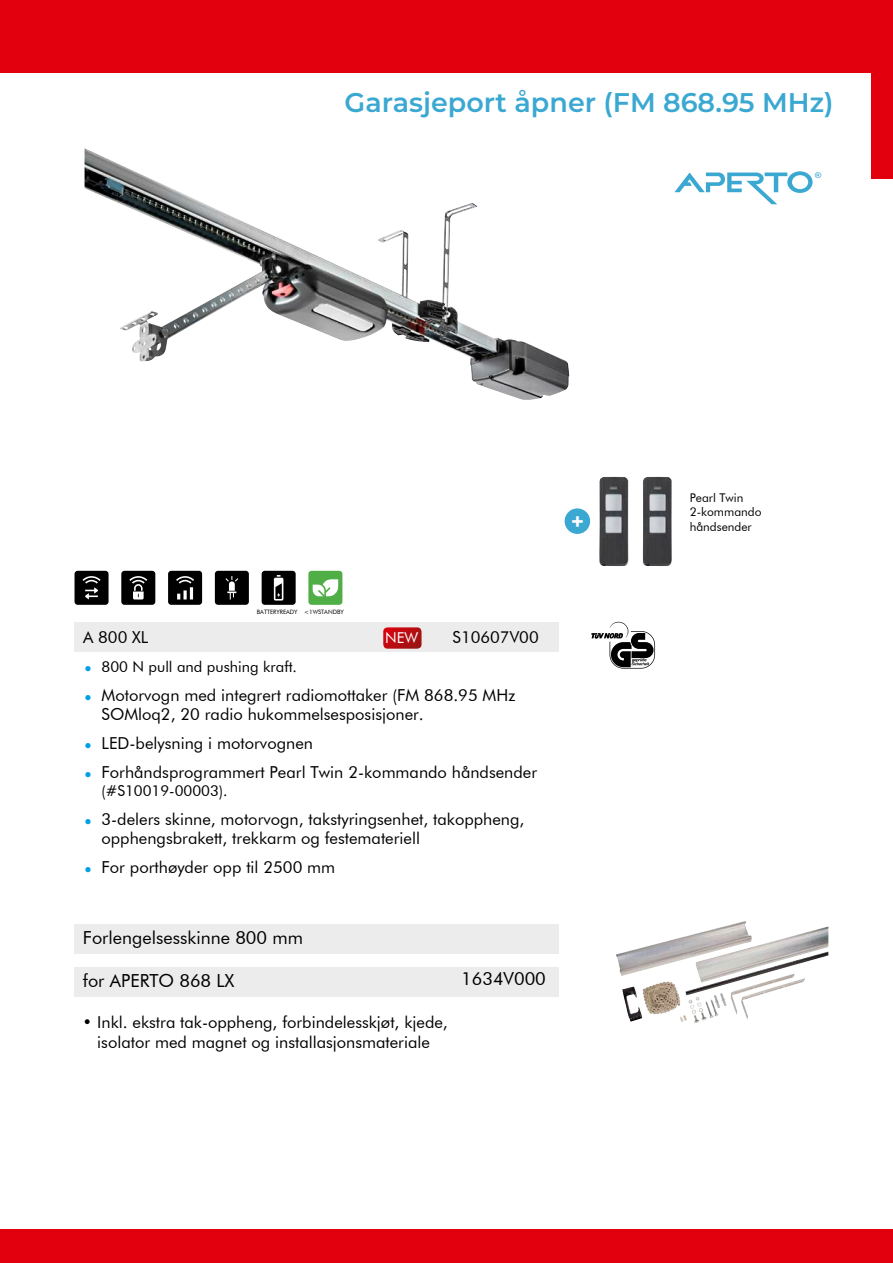
<style>
.page{position:relative;width:893px;height:1263px;background:#fff}
.page>*{position:absolute;margin:0;border:0;box-sizing:border-box;transform-origin:0 0}
.t1{font:600 27px "Montserrat";color:#3ba8d2}
.t2{font:700 21px "Arial";color:#fefefe}
.t3{font:18px "Futura BT";color:#000}
.t4{font:16.5px/19.8px "Futura BT";color:#000}
.t5{font:15px "Futura BT";color:#000}
.t6{font:15px "Futura BT";color:#fff}
.t7{font:12px/14.4px "Futura BT";color:#000}
.t8{font:6px "Futura BT";color:#000}
.s1{font-family:"Times New Roman";font-size:12px;color:#00a0e4}
</style>
<div class="page">
<div style="left:75px;top:967px;width:484px;height:30px;background:#ececec"></div>
<div style="left:75px;top:622px;width:484px;height:30px;background:#ececec"></div>
<svg style="left:591px;top:622px;width:64px;height:47px"></svg>
<svg style="left:168px;top:571px;width:34px;height:34px"></svg>
<svg style="left:215px;top:571px;width:34px;height:34px"></svg>
<svg style="left:308px;top:571px;width:34px;height:34px"></svg>
<svg style="left:75px;top:571px;width:34px;height:34px"></svg>
<svg style="left:262px;top:571px;width:34px;height:34px"></svg>
<svg style="left:121px;top:571px;width:34px;height:34px"></svg>
<div style="left:0;top:1229px;width:893px;height:34px;background:#e2000f"></div>
<img style="left:85px;top:188px;width:484px;height:212px">
<svg style="left:674px;top:171px;width:147px;height:33px"></svg>
<img style="left:599px;top:477px;width:29px;height:89px">
<div style="left:565px;top:508px;width:25px;height:26px;background:#3ba8d2;border-radius:50%"></div>
<img style="left:643px;top:477px;width:29px;height:89px">
<div style="left:383px;top:627px;width:39px;height:22px;background:linear-gradient(to right,#d00510,#a01412);border-radius:4px"></div>
<div style="left:75px;top:924px;width:484px;height:30px;background:#ececec"></div>
<img style="left:616px;top:921px;width:212px;height:98px">
<div style="left:0;top:0;width:893px;height:72px;background:#e2000f"></div>
<div style="left:872px;top:0;width:21px;height:179px;background:#e2000f"></div>
<h1 class="t1" style="left:345px;top:86px;width:490px">Garasjeport åpner (FM 868.95 MHz)</h1>
<p class="t2" style="left:572px;top:513px;width:14px">+</p>
<p class="t8" style="left:257px;top:609px;width:88px">BATTERYREADY &lt;1WSTANDBY</p>
<p class="t4" style="left:83px;top:629px;width:67px">A 800 XL</p>
<p class="t4" style="left:453px;top:629px;width:88px">S10607V00</p>
<p class="t6" style="left:385px;top:632px;width:35px">NEW</p>
<p class="t5" style="left:85px;top:661px;width:214px"><span class="s1">●</span> 800 N pull and pushing kraft.</p>
<p class="t4" style="left:102px;top:686px;width:415px;text-indent:-17px"><span class="s1">●</span> Motorvogn med integrert radiomottaker (FM 868.95 MHz<br>SOMloq2, 20 radio hukommelsesposisjoner.</p>
<p class="t4" style="left:85px;top:735px;width:230px"><span class="s1">●</span> LED-belysning i motorvognen</p>
<p class="t4" style="left:85px;top:764px;width:454px"><span class="s1">●</span> Forhåndsprogrammert Pearl Twin 2-kommando håndsender</p>
<p class="t5" style="left:102px;top:785px;width:128px">(#S10019-00003).</p>
<p class="t4" style="left:102px;top:810px;width:424px;text-indent:-17px"><span class="s1">●</span> 3-delers skinne, motorvogn, takstyringsenhet, takoppheng, opphengsbrakett, trekkarm og festemateriell</p>
<p class="t4" style="left:85px;top:859px;width:252px"><span class="s1">●</span> For porthøyder opp til 2500 mm</p>
<p class="t3" style="left:83px;top:930px;width:222px">Forlengelsesskinne 800 mm</p>
<p class="t3" style="left:83px;top:973px;width:153px">for APERTO 868 LX</p>
<p class="t4" style="left:83px;top:1014px;width:367px;text-align:center">• Inkl. ekstra tak-oppheng, forbindelesskjøt, kjede, isolator med magnet og installasjonsmateriale</p>
<p class="t3" style="left:461px;top:971px;width:86px">1634V000</p>
<p class="t7" style="left:690px;top:492px;width:73px">Pearl Twin<br>2-kommando håndsender</p>
</div>
